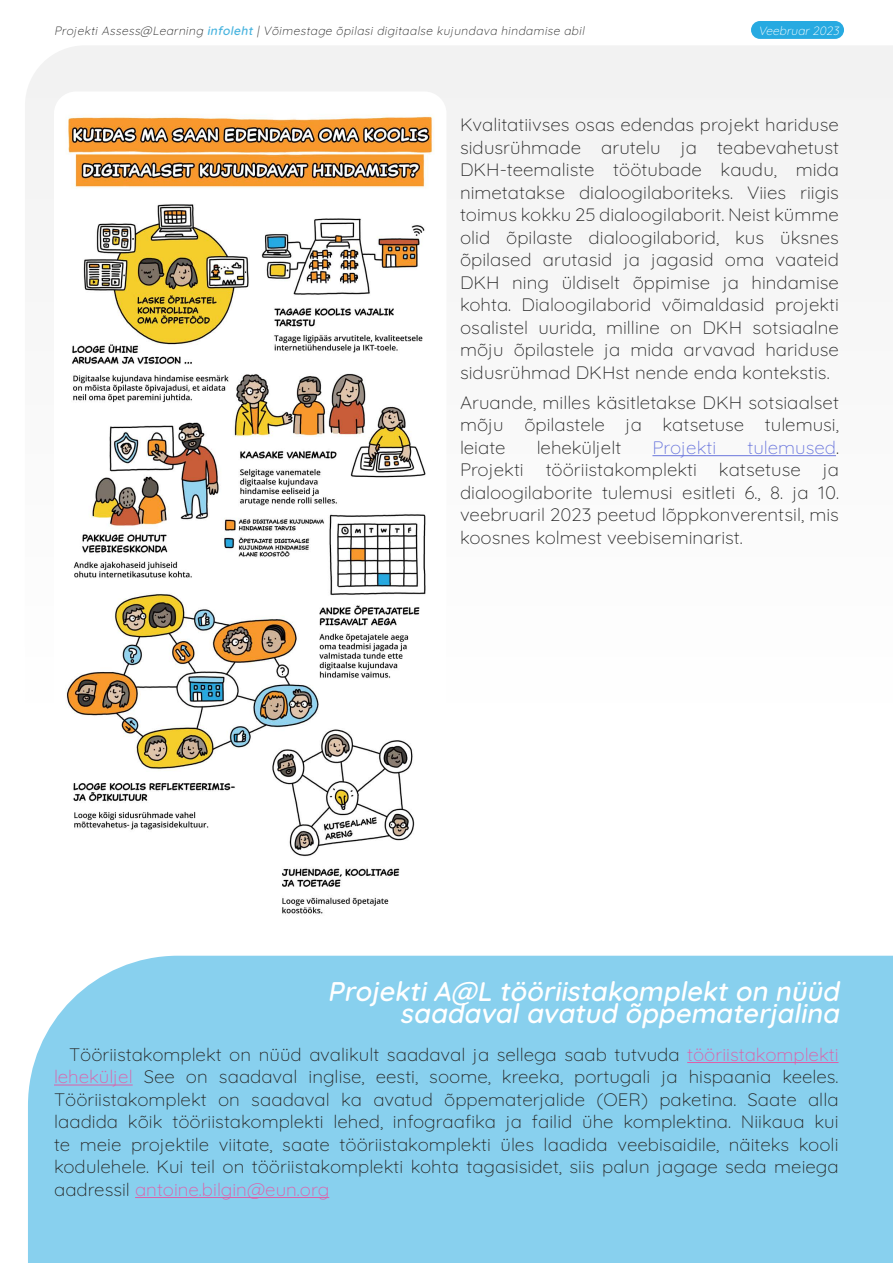
<style>
.page{position:relative;width:893px;height:1263px;background:#fff}
.page>*{position:absolute;margin:0;border:0;box-sizing:border-box;transform-origin:0 0}
.t1{font:italic 600 27px/22.5px "Quicksand";color:#fff;text-align:right}
.t2{font:18px/22.5px "Quicksand";color:#262626;text-align:justify;scale:1.04 1}
.t3{font:18px "Quicksand";color:#6975dc;scale:1.04 1}
.t4{font:italic 12px "Quicksand";color:#262626}
.t5{font:italic 12px "Quicksand";color:#fff}
.s1{font-weight:600;color:#49b4df}
.s2{color:#6975dc}
.s3{color:#df5fa8}
</style>
<div class="page">
<div style="left:25px;top:46px;width:868px;height:411px;background:#f5f5f5"></div>
<div style="left:751px;top:21px;width:93px;height:18px;background:#27aae1;border-radius:9px"></div>
<div style="left:28px;top:956px;width:865px;height:307px;background:#88d0ee"></div>
<hr style="left:687px;top:1062px;width:151px;height:1px;background:#df5fa8">
<hr style="left:54px;top:1084px;width:79px;height:1px;background:#df5fa8">
<hr style="left:135px;top:1197px;width:194px;height:1px;background:#df5fa8">
<hr style="left:652px;top:455px;width:184px;height:1px;background:#6975dc">
<img style="left:54px;top:92px;width:392px;height:822px">
<p class="t4" style="left:54px;top:21px;width:535px">Proj ekti Assess@Learning <span class="s1">infoleht</span> | Võimestage õpilasi digitaalse kuj undava hindamise abil</p>
<p class="t5" style="left:758px;top:21px;width:85px">Veebruar2023</p>
<p class="t2" style="left:460px;top:112px;width:366px">Kvalitatiivses osas edendas projekt hariduse sidusrühmade arutelu ja teabevahetust DKH-teemaliste töötubade kaudu, mida nimetatakse dialoogilaboriteks. Viies riigis toimus kokku 25 dialoogilaborit. Neist kümme olid õpilaste dialoogilaborid, kus üksnes õpilased arutasid ja jagasid oma vaateid DKH ning üldiselt õppimise ja hindamise kohta. Dialoogilaborid võimaldasid projekti osalistel uurida, milline on DKH sotsiaalne mõju õpilastele ja mida arvavad hariduse sidusrühmad DKHst nende enda kontekstis.</p>
<p class="t2" style="left:460px;top:389px;width:366px">Aruande, milles käsitletakse DKH sotsiaalset mõju õpilastele ja katsetuse tulemusi, leiate</p>
<p class="t2" style="left:460px;top:434px;width:366px;text-indent:287px"><span class="s2">tulemused</span>.<br>Projekti tööriistakomplekti katsetuse ja dialoogilaborite tulemusi esitleti 6., 8. ja 10. veebruaril 2023 peetud lõppkonverentsil, mis koosnes kolmest veebiseminarist.</p>
<p class="t2" style="left:537px;top:434px;width:83px">leheküljelt</p>
<p class="t3" style="left:652px;top:433px;width:63px">Projekti</p>
<h1 class="t1" style="left:327px;top:977px;width:519px">ProjektiA@L tööriistakomplekton nüüd saadavalavatud õppematerjalina</h1>
<p class="t2" style="left:54px;top:1041px;width:756px;text-indent:15px">Tööriistakomplekt on nüüd avalikult saadaval ja sellega saab tutvuda <span class="s3">tööriistakomplekti leheküljel</span> See on saadaval inglise, eesti, soome, kreeka, portugali ja hispaania keeles.<br>Tööriistakomplekt on saadaval ka avatud õppematerjalide (OER) paketina. Saate alla laadida kõik tööriistakomplekti lehed, infograafika ja failid ühe komplektina. Niikaua kui te meie projektile viitate, saate tööriistakomplekti üles laadida veebisaidile, näiteks kooli kodulehele. Kui teil on tööriistakomplekti kohta tagasisidet, siis palun jagage seda meiega aadressil <span class="s3">antoine.bilgin@eun.org</span></p>
</div>
